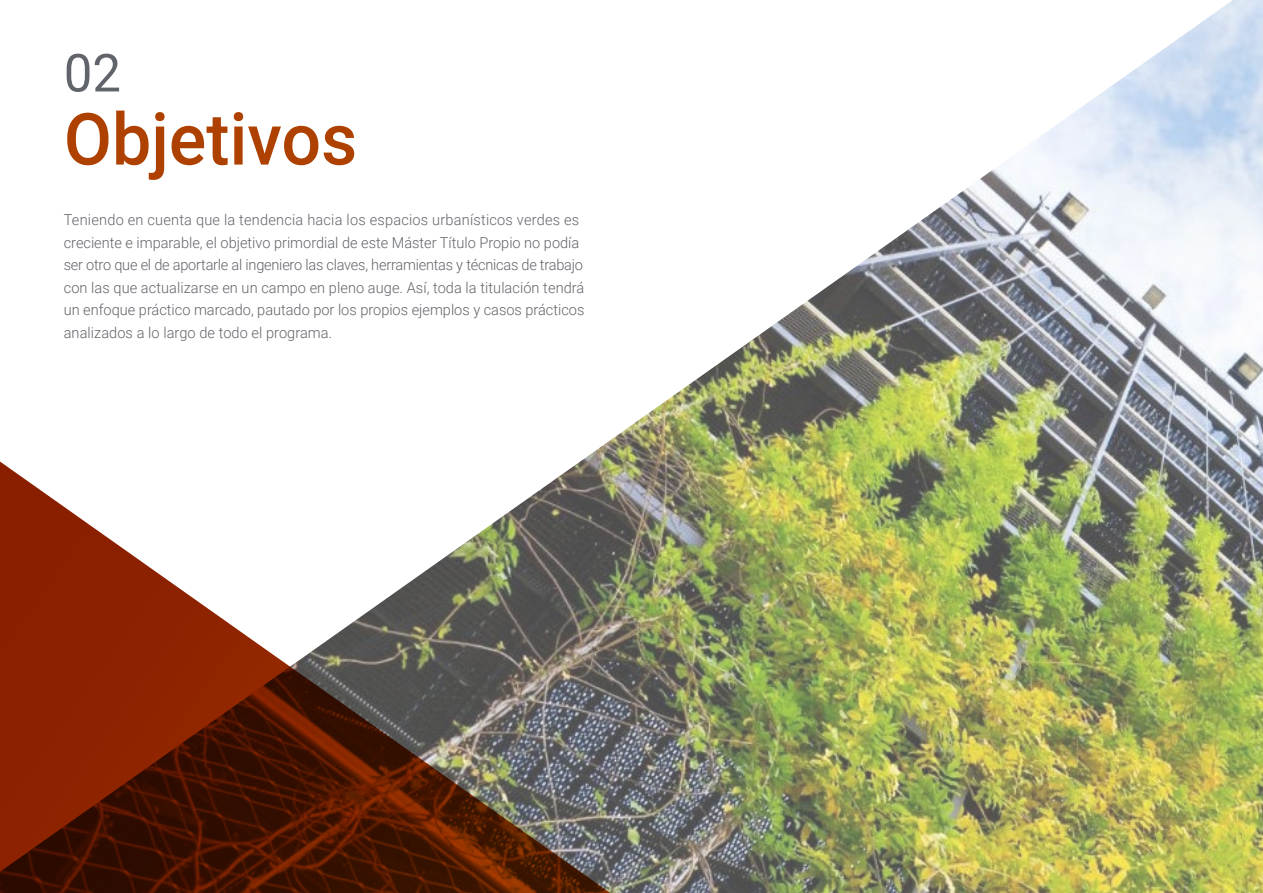
<style>
.page{position:relative;width:1263px;height:893px;background:#fff}
.page>*{position:absolute;margin:0;border:0;box-sizing:border-box;transform-origin:0 0}
.t1{font:500 72px "Roboto";color:#ae4000}
.t2{font:52.5px "Roboto";color:#61646a}
.t3{font:300 15px/22.5px "Roboto";color:#61646a}
</style>
<div class="page">
<img style="left:602px;top:0;width:661px;height:893px">
<svg style="left:0;top:446px;width:640px;height:447px"></svg>
<h2 class="t2" style="left:64px;top:36px;width:59px">02</h2>
<h1 class="t1" style="left:64px;top:89px;width:295px">Objetivos</h1>
<p class="t3" style="left:64px;top:208px;width:522px">Teniendo en cuenta que la tendencia hacia los espacios urbanísticos verdes es creciente e imparable, el objetivo primordial de este Máster Título Propio no podía ser otro que el de aportarle al ingeniero las claves, herramientas y técnicas de trabajo con las que actualizarse en un campo en pleno auge. Así, toda la titulación tendrá un enfoque práctico marcado, pautado por los propios ejemplos y casos prácticos analizados a lo largo de todo el programa.</p>
</div>
